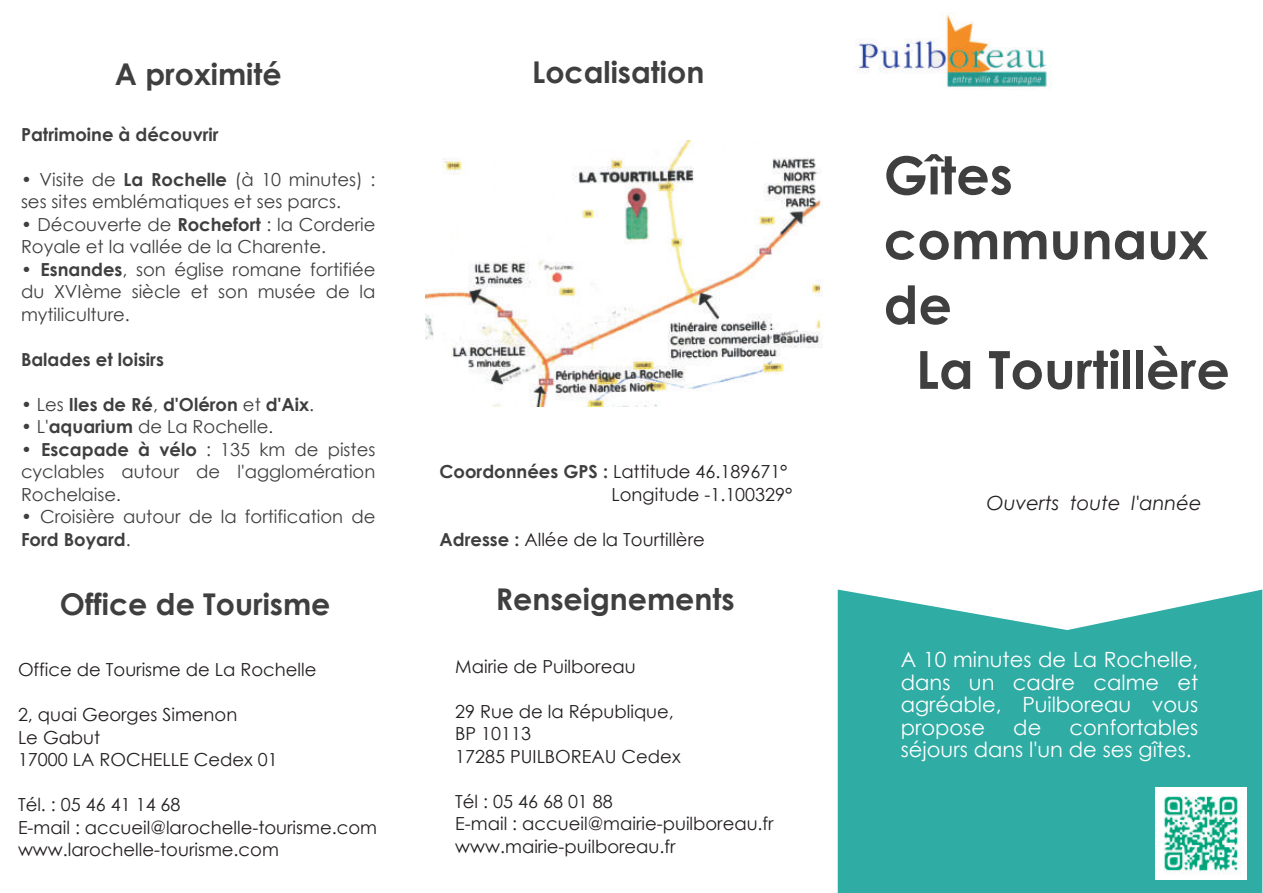
<style>
.page{position:relative;width:1263px;height:893px;background:#fff}
.page>*{position:absolute;margin:0;border:0;box-sizing:border-box;transform-origin:0 0}
.t1{font:700 52.5px/64.8px "Century Gothic";color:#3f3f40}
.t2{font:700 30px "Century Gothic";color:#3f3f40}
.t3{font:21px/22.5px "Century Gothic";color:#fff;text-align:justify}
.t4{font:italic 19.5px "Century Gothic";color:#231f20}
.t5{font:18px/22.5px "Century Gothic";color:#231f20}
.t6{font:18px/22.5px "Century Gothic";color:#3f3f40}
.t7{font:700 18px "Century Gothic";color:#3f3f40}
.s1{font-weight:700}
.s2{font-weight:400}
.s3{font-family:"Arial";color:#231f20}
.s4{font-weight:700;color:#3f3f40}
</style>
<div class="page">
<svg style="left:838px;top:589px;width:424px;height:304px;background:#3eb2aa"></svg>
<img style="left:426px;top:141px;width:396px;height:265px">
<img style="left:1155px;top:788px;width:92px;height:91px">
<img style="left:855px;top:13px;width:192px;height:76px">
<h2 class="t2" style="left:115px;top:54px;width:168px">A proximité</h2>
<p class="t7" style="left:21px;top:123px;width:199px">Patrimoine à découvrir</p>
<p class="t6" style="left:21px;top:167px;width:356px">• Visite de <span class="s1">La Rochelle</span> (à 10 minutes) : ses sites emblématiques et ses parcs.</p>
<p class="t6" style="left:21px;top:212px;width:356px">• Découverte de <span class="s1">Rochefort</span> : la Corderie<br>Royale et la vallée de la Charente.</p>
<p class="t6" style="left:21px;top:257px;width:356px;text-align:justify">• <span class="s1">Esnandes</span>, son église romane fortifiée du XVIème siècle et son musée de la mytiliculture.</p>
<p class="t7" style="left:21px;top:348px;width:144px">Balades et loisirs</p>
<p class="t7" style="left:21px;top:393px;width:295px"><span class="s2">• Les</span> Iles de Ré<span class="s2">,</span> d'Oléron <span class="s2">et</span> d'Aix<span class="s2">.</span></p>
<p class="t6" style="left:21px;top:415px;width:254px">• L'<span class="s1">aquarium</span> de La Rochelle<span class="s3">.</span></p>
<p class="t6" style="left:21px;top:437px;width:356px;text-align:justify">• <span class="s1">Escapade à vélo</span> : 135 km de pistes cyclables autour de l'agglomération Rochelaise<span class="s3">.</span></p>
<p class="t6" style="left:21px;top:505px;width:356px">• Croisière autour de la fortification de<br><span class="s1">Ford Boyard</span>.</p>
<h2 class="t2" style="left:60px;top:585px;width:272px">Office de Tourisme</h2>
<p class="t5" style="left:18px;top:658px;width:300px">Office de Tourisme de La Rochelle</p>
<p class="t5" style="left:18px;top:703px;width:261px">2, quai Georges Simenon<br>Le Gabut<br>17000 LA ROCHELLE Cedex 01</p>
<p class="t5" style="left:18px;top:793px;width:361px">Tél. : 05 46 41 14 68<br>E-mail : accueil@larochelle-tourisme.com www.larochelle-tourisme.com</p>
<h2 class="t2" style="left:532px;top:52px;width:174px">Localisation</h2>
<p class="t5" style="left:439px;top:460px;width:354px;text-align:right"><span class="s4">Coordonnées GPS :</span> Lattitude 46.189671°<br>Longitude -1.100329°</p>
<p class="t5" style="left:439px;top:527px;width:267px"><span class="s4">Adresse :</span> Allée de la Tourtillère</p>
<h2 class="t2" style="left:496px;top:580px;width:240px">Renseignements</h2>
<p class="t5" style="left:455px;top:654px;width:182px">Mairie de Puilboreau</p>
<p class="t5" style="left:455px;top:699px;width:227px">29 Rue de la République,<br>BP 10113<br>17285 PUILBOREAU Cedex</p>
<p class="t5" style="left:455px;top:789px;width:320px">Tél : 05 46 68 01 88<br>E-mail : accueil@mairie-puilboreau.fr www.mairie-puilboreau.fr</p>
<h1 class="t1" style="left:884px;top:141px;width:326px">Gîtes communaux de</h1>
<h1 class="t1" style="left:916px;top:336px;width:315px">La Tourtillère</h1>
<p class="t4" style="left:987px;top:491px;width:216px">Ouverts toute l'année</p>
<p class="t3" style="left:901px;top:648px;width:299px">A 10 minutes de La Rochelle, dans un cadre calme et agréable, Puilboreau vous propose</p>
<p class="t3" style="left:901px;top:715px;width:299px;text-indent:169px">confortables séjours dans l'un de ses gîtes.</p>
<p class="t3" style="left:1013px;top:715px;width:30px">de</p>
</div>
